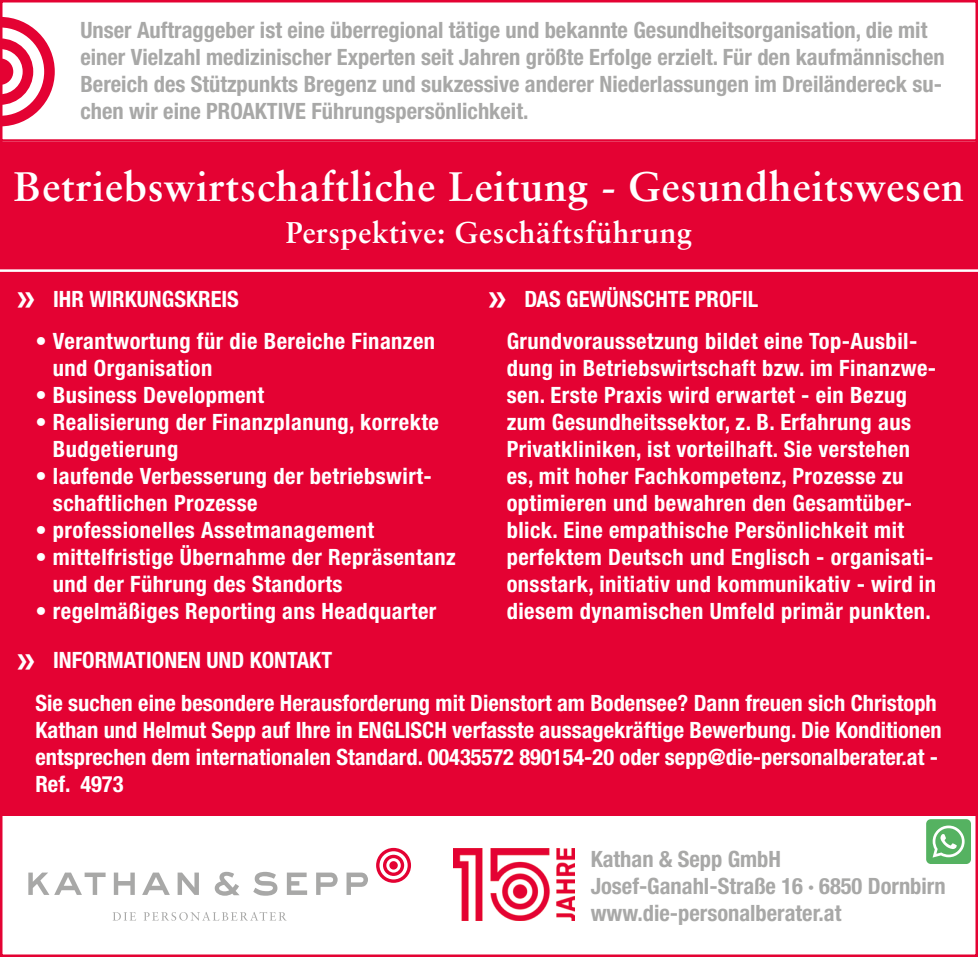
<style>
.page{position:relative;width:978px;height:957px;background:#fff}
.page>*{position:absolute;margin:0;border:0;box-sizing:border-box;transform-origin:0 0}
.t1{font:700 41.25px "Sabon LT Std";letter-spacing:.02em;color:#fff}
.t2{font:700 40px "Myriad Pro";color:#fff}
.t3{font:700 30px "Sabon LT Std";letter-spacing:.02em;color:#fff}
.t4{font:700 condensed 22.5px/27px "Helvetica Neue LT Std";letter-spacing:.02em;color:#fff}
.t5{font:700 condensed 22.5px/27px "Helvetica Neue LT Std";color:#a8a8a7}
.t6{font:700 condensed 22.5px/27px "Helvetica Neue LT Std";color:#fff}
.s1{font-family:"Myriad Pro";font-stretch:normal;font-size:40px}
</style>
<div class="page">
<div style="left:0;top:142px;width:978px;height:673px;background:#e40233"></div>
<div style="left:0;top:0;width:978px;height:142px;border:2px solid #e40233"></div>
<svg style="left:0;top:17px;width:55px;height:109px"></svg>
<hr style="left:0;top:269px;width:978px;height:3px;background:#fff">
<svg style="left:376px;top:848px;width:35px;height:35px"></svg>
<svg style="left:28px;top:872px;width:78px;height:23px"></svg>
<svg style="left:114px;top:872px;width:21px;height:23px"></svg>
<svg style="left:142px;top:872px;width:28px;height:23px"></svg>
<svg style="left:178px;top:872px;width:21px;height:23px"></svg>
<svg style="left:253px;top:872px;width:24px;height:23px"></svg>
<svg style="left:287px;top:872px;width:20px;height:23px"></svg>
<svg style="left:316px;top:872px;width:22px;height:23px"></svg>
<svg style="left:347px;top:872px;width:21px;height:23px"></svg>
<svg style="left:113px;top:912px;width:23px;height:8px"></svg>
<svg style="left:144px;top:912px;width:142px;height:8px"></svg>
<svg style="left:215px;top:872px;width:24px;height:23px"></svg>
<img style="left:454px;top:849px;width:120px;height:72px">
<p class="t5" style="left:80px;top:17px;width:866px">Unser Auftraggeber ist eine überregional tätige und bekannte Gesundheitsorganisation, die mit einer Vielzahl medizinischer Experten seit Jahren größte Erfolge erzielt. Für den kaufmännischen Bereich des Stützpunkts Bregenz und sukzessive anderer Niederlassungen im Dreiländereck su&shy;chen wir eine PROAKTIVE Führungspersönlichkeit.</p>
<h1 class="t1" style="left:14px;top:161px;width:952px">Betriebswirtschaftliche Leitung - Gesundheitswesen</h1>
<h3 class="t3" style="left:286px;top:214px;width:407px">Perspektive: Geschäftsführung</h3>
<h2 class="t2" style="left:17px;top:271px;width:20px">»</h2>
<p class="t6" style="left:488px;top:285px;width:272px"><span class="s1">»</span> DAS GEWÜNSCHTE PROFIL</p>
<p class="t6" style="left:53px;top:285px;width:187px">IHR WIRKUNGSKREIS</p>
<p class="t4" style="left:53px;top:327px;width:384px;text-indent:-18px">• Verantwortung für die Bereiche Finanzen und Organisation</p>
<p class="t4" style="left:35px;top:381px;width:230px">• Business Development</p>
<p class="t4" style="left:53px;top:408px;width:388px;text-indent:-18px">• Realisierung der Finanzplanung, korrekte<br>Budgetierung</p>
<p class="t4" style="left:53px;top:462px;width:380px;text-indent:-18px">• laufende Verbesserung der betriebswirt&shy;schaftlichen Prozesse</p>
<p class="t4" style="left:35px;top:516px;width:340px">• professionelles Assetmanagement</p>
<p class="t4" style="left:53px;top:543px;width:404px;text-indent:-18px">• mittelfristige Übernahme der Repräsentanz und der Führung des Standorts</p>
<p class="t4" style="left:35px;top:597px;width:402px">• regelmäßiges Reporting ans Headquarter</p>
<h2 class="t2" style="left:17px;top:632px;width:20px">»</h2>
<p class="t6" style="left:53px;top:646px;width:281px">INFORMATIONEN UND KONTAKT</p>
<p class="t4" style="left:507px;top:327px;width:431px">Grundvoraussetzung bildet eine Top-Ausbil&shy;dung in Betriebswirtschaft bzw. im Finanzwe&shy;sen. Erste Praxis wird erwartet - ein Bezug zum Gesundheitssektor, z. B. Erfahrung aus Privatkliniken, ist vorteilhaft. Sie verstehen es, mit hoher Fachkompetenz, Prozesse zu optimieren und bewahren den Gesamtüber&shy;blick. Eine empathische Persönlichkeit mit perfektem Deutsch und Englisch - organisati&shy;onsstark, initiativ und kommunikativ - wird in diesem dynamischen Umfeld primär punkten.</p>
<p class="t6" style="left:35px;top:689px;width:908px">Sie suchen eine besondere Herausforderung mit Dienstort am Bodensee? Dann freuen sich Christoph Kathan und Helmut Sepp auf Ihre in ENGLISCH verfasste aussagekräftige Bewerbung. Die Konditionen entsprechen dem internationalen Standard. 00435572 890154-20 oder sepp@die-personalberater.at - Ref. 4973</p>
<p class="t5" style="left:591px;top:845px;width:356px">Kathan &amp; Sepp GmbH<br>Josef-Ganahl-Straße 16 · 6850 Dornbirn www.die-personalberater.at</p>
</div>
